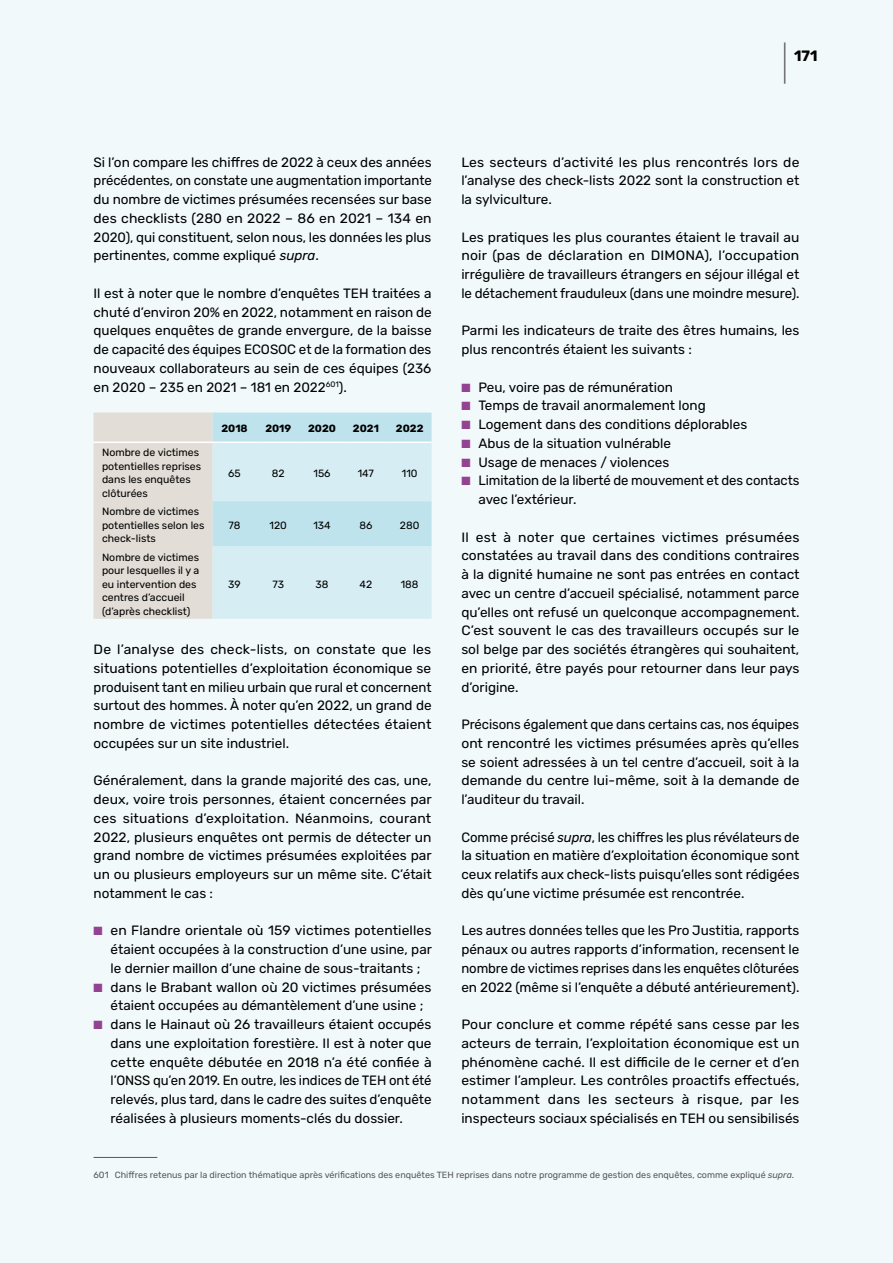
<style>
.page{position:relative;width:893px;height:1263px;background:#f1f9fb}
.page>*{position:absolute;margin:0;border:0;box-sizing:border-box;transform-origin:0 0}
.t1{font:37.5px "Rubik";color:#58585a;scale:.4 1}
.t2{font:700 15px "Rubik";color:#000}
.t3{font:13.5px/18.8px "Rubik";color:#000;text-align:justify}
.t4{font:10.5px/13.5px "Rubik";color:#000}
.t5{font:700 10.5px "Rubik";color:#000}
.t6{font:9px "Rubik";color:#58585a}
.s1{font-style:italic}
.s2{color:#93438f}
</style>
<div class="page">
<svg style="left:94px;top:412px;width:338px;height:207px"></svg>
<hr style="left:94px;top:442px;width:119px;height:1px;background:#fff">
<hr style="left:213px;top:442px;width:43px;height:1px;background:#fff">
<hr style="left:256px;top:442px;width:44px;height:1px;background:#fff">
<hr style="left:300px;top:442px;width:44px;height:1px;background:#fff">
<hr style="left:344px;top:442px;width:44px;height:1px;background:#fff">
<hr style="left:388px;top:442px;width:44px;height:1px;background:#fff">
<hr style="left:94px;top:1157px;width:63px;height:1px;background:#58585a">
<p class="t3" style="left:94px;top:153px;width:340px">Si l’on compare les chiffres de 2022 à ceux des années précédentes, on constate une augmentation importante du nombre de victimes présumées recensées sur base des checklists (280 en 2022 – 86 en 2021 – 134 en 2020), qui constituent, selon nous, les données les plus pertinentes, comme expliqué <span class="s1">supra</span>.</p>
<p class="t3" style="left:94px;top:284px;width:340px">Il est à noter que le nombre d’enquêtes TEH traitées a chuté d’environ 20% en 2022, notamment en raison de quelques enquêtes de grande envergure, de la baisse de capacité des équipes ECOSOC et de la formation des nouveaux collaborateurs au sein de ces équipes (236 en 2020 – 235 en 2021 – 181 en 2022<sup>601</sup>).</p>
<p class="t5" style="left:221px;top:423px;width:28px">2018</p>
<p class="t5" style="left:265px;top:423px;width:27px">2019</p>
<p class="t5" style="left:308px;top:423px;width:29px">2020</p>
<p class="t5" style="left:353px;top:423px;width:28px">2021</p>
<p class="t5" style="left:396px;top:423px;width:29px">2022</p>
<p class="t4" style="left:102px;top:446px;width:101px">Nombre de victimes potentielles reprises dans les enquêtes clôturées</p>
<p class="t4" style="left:228px;top:466px;width:14px">65</p>
<p class="t4" style="left:272px;top:466px;width:14px">82</p>
<p class="t4" style="left:314px;top:466px;width:19px">156</p>
<p class="t4" style="left:358px;top:466px;width:18px">147</p>
<p class="t4" style="left:402px;top:466px;width:17px">110</p>
<p class="t4" style="left:102px;top:505px;width:104px">Nombre de victimes potentielles selon les check-lists</p>
<p class="t4" style="left:102px;top:550px;width:99px">Nombre de victimes pour lesquelles il y a eu intervention des centres d’accueil (d’après checklist)</p>
<p class="t4" style="left:228px;top:519px;width:14px">78</p>
<p class="t4" style="left:270px;top:519px;width:19px">120</p>
<p class="t4" style="left:313px;top:519px;width:19px">134</p>
<p class="t4" style="left:359px;top:519px;width:15px">86</p>
<p class="t4" style="left:400px;top:519px;width:21px">280</p>
<p class="t4" style="left:228px;top:577px;width:14px">39</p>
<p class="t4" style="left:272px;top:577px;width:13px">73</p>
<p class="t4" style="left:316px;top:577px;width:14px">38</p>
<p class="t4" style="left:359px;top:577px;width:14px">42</p>
<p class="t4" style="left:401px;top:577px;width:19px">188</p>
<p class="t3" style="left:94px;top:640px;width:340px">De l’analyse des check-lists, on constate que les situations potentielles d’exploitation économique se produisent tant en milieu urbain que rural et concernent surtout des hommes. À noter qu’en 2022, un grand de nombre de victimes potentielles détectées étaient occupées sur un site industriel.</p>
<p class="t3" style="left:94px;top:772px;width:340px">Généralement, dans la grande majorité des cas, une, deux, voire trois personnes, étaient concernées par ces situations d’exploitation. Néanmoins, courant 2022, plusieurs enquêtes ont permis de détecter un grand nombre de victimes présumées exploitées par un ou plusieurs employeurs sur un même site. C’était notamment le cas :</p>
<p class="t3" style="left:111px;top:922px;width:323px;text-indent:-17px"><span class="s2">■</span> en Flandre orientale où 159 victimes potentielles étaient occupées à la construction d’une usine, par le dernier maillon d’une chaine de sous-traitants ;</p>
<p class="t3" style="left:111px;top:978px;width:323px;text-indent:-17px"><span class="s2">■</span> dans le Brabant wallon où 20 victimes présumées étaient occupées au démantèlement d’une usine ;</p>
<p class="t3" style="left:111px;top:1015px;width:323px;text-indent:-17px"><span class="s2">■</span> dans le Hainaut où 26 travailleurs étaient occupés dans une exploitation forestière. Il est à noter que cette enquête débutée en 2018 n’a été confiée à l’ONSS qu’en 2019. En outre, les indices de TEH ont été relevés, plus tard, dans le cadre des suites d’enquête réalisées à plusieurs moments-clés du dossier.</p>
<h1 class="t1" style="left:783px;top:42px;width:10px">|</h1>
<p class="t2" style="left:794px;top:47px;width:25px">171</p>
<p class="t3" style="left:461px;top:153px;width:340px">Les secteurs d’activité les plus rencontrés lors de l’analyse des check-lists 2022 sont la construction et la sylviculture.</p>
<p class="t3" style="left:461px;top:228px;width:340px">Les pratiques les plus courantes étaient le travail au noir (pas de déclaration en DIMONA), l’occupation irrégulière de travailleurs étrangers en séjour illégal et le détachement frauduleux (dans une moindre mesure).</p>
<p class="t3" style="left:461px;top:322px;width:340px">Parmi les indicateurs de traite des êtres humains, les plus rencontrés étaient les suivants :</p>
<p class="t3" style="left:461px;top:378px;width:213px"><span class="s2">■</span> Peu, voire pas de rémunération</p>
<p class="t3" style="left:461px;top:397px;width:246px"><span class="s2">■</span> Temps de travail anormalement long</p>
<p class="t3" style="left:461px;top:415px;width:287px"><span class="s2">■</span> Logement dans des conditions déplorables</p>
<p class="t3" style="left:461px;top:434px;width:211px"><span class="s2">■</span> Abus de la situation vulnérable</p>
<p class="t3" style="left:461px;top:453px;width:209px"><span class="s2">■</span> Usage de menaces / violences</p>
<p class="t3" style="left:478px;top:472px;width:322px;text-indent:-17px"><span class="s2">■</span> Limitation de la liberté de mouvement et des contacts avec l’extérieur.</p>
<p class="t3" style="left:461px;top:528px;width:340px">Il est à noter que certaines victimes présumées constatées au travail dans des conditions contraires à la dignité humaine ne sont pas entrées en contact avec un centre d’accueil spécialisé, notamment parce qu’elles ont refusé un quelconque accompagnement.<br>C’est souvent le cas des travailleurs occupés sur le sol belge par des sociétés étrangères qui souhaitent, en priorité, être payés pour retourner dans leur pays d’origine.</p>
<p class="t3" style="left:461px;top:715px;width:340px">Précisons également que dans certains cas, nos équipes ont rencontré les victimes présumées après qu’elles se soient adressées à un tel centre d’accueil, soit à la demande du centre lui-même, soit à la demande de l’auditeur du travail.</p>
<p class="t3" style="left:461px;top:828px;width:340px">Comme précisé <span class="s1">supra</span>, les chiffres les plus révélateurs de la situation en matière d’exploitation économique sont ceux relatifs aux check-lists puisqu’elles sont rédigées dès qu’une victime présumée est rencontrée.</p>
<p class="t3" style="left:461px;top:922px;width:340px">Les autres données telles que les Pro Justitia, rapports pénaux ou autres rapports d’information, recensent le nombre de victimes reprises dans les enquêtes clôturées en 2022 (même si l’enquête a débuté antérieurement).</p>
<p class="t3" style="left:461px;top:1015px;width:340px">Pour conclure et comme répété sans cesse par les acteurs de terrain, l’exploitation économique est un phénomène caché. Il est difficile de le cerner et d’en estimer l’ampleur. Les contrôles proactifs effectués, notamment dans les secteurs à risque, par les inspecteurs sociaux spécialisés en TEH ou sensibilisés</p>
<p class="t6" style="left:94px;top:1170px;width:702px">601 Chiffres retenus par la direction thématique après vérifications des enquêtes TEH reprises dans notre programme de gestion des enquêtes, comme expliqué <span class="s1">supra</span>.</p>
</div>
